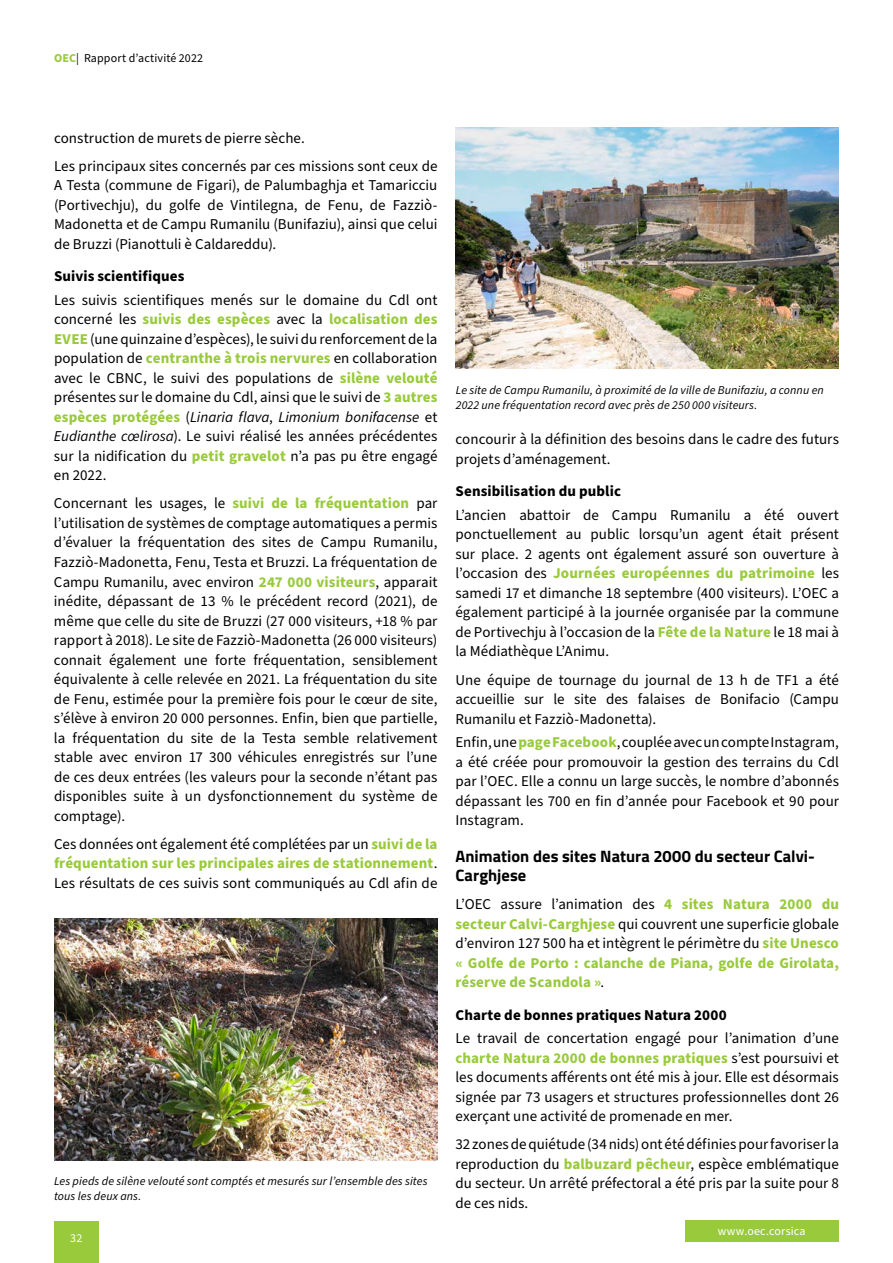
<style>
.page{position:relative;width:893px;height:1263px;background:#fff}
.page>*{position:absolute;margin:0;border:0;box-sizing:border-box;transform-origin:0 0}
._8_Source_Sans_Pro{font:700 16.5px/19.5px "Titillium Web";color:#000002}
._8_Source_Sans_Pro-2{font:15px/19.5px "Source Sans Pro";color:#010101;text-align:justify}
._8_Source_Sans_Pro-3{font:700 15px/19.5px "Source Sans Pro";letter-spacing:.005em;color:#99ca3b;text-align:justify}
._8_Source_Sans_Pro-4{font:700 15px "Source Sans Pro";letter-spacing:.005em;color:#010101}
._8_10_Source_Sans_Pro{font:italic 12px/15px "Source Sans Pro";letter-spacing:.01em;color:#010101}
.t1{font:12px "Source Sans Pro";letter-spacing:.015em;color:#010101}
.t2{font:12px "Source Sans Pro";letter-spacing:.015em;color:#fff}
.s1{font-weight:700;color:#99ca3b}
.s2{font-style:italic}
.s3{font-weight:400;color:#010101}
</style>
<div class="page">
<div style="left:54px;top:1221px;width:45px;height:42px;background:#99ca3b"></div>
<div style="left:685px;top:1220px;width:154px;height:22px;background:#99ca3b"></div>
<img style="left:455px;top:128px;width:383px;height:241px">
<img style="left:54px;top:919px;width:383px;height:241px">
<p class="t1" style="left:54px;top:50px;width:151px"><span class="s1">OEC</span>| Rapport d’activité 2022</p>
<p class="_8_Source_Sans_Pro-2" style="left:54px;top:129px;width:252px">construction de murets de pierre sèche.</p>
<p class="_8_Source_Sans_Pro-2" style="left:54px;top:157px;width:385px">Les principaux sites concernés par ces missions sont ceux de A Testa (commune de Figari), de Palumbaghja et Tamaricciu (Portivechju), du golfe de Vintilegna, de Fenu, de Fazziò-Madonetta et de Campu Rumanilu (Bunifaziu), ainsi que celui de Bruzzi (Pianottuli è Caldareddu).</p>
<p class="_8_Source_Sans_Pro-4" style="left:54px;top:266px;width:132px">Suivis scientifiques</p>
<p class="_8_Source_Sans_Pro-2" style="left:54px;top:291px;width:385px">Les suivis scientifiques menés sur le domaine du Cdl ont concerné les <span class="s1">suivis des espèces</span> avec la <span class="s1">localisation des EVEE</span> (une quinzaine d’espèces), le suivi du renforcement de la population de <span class="s1">centranthe à trois nervures</span> en collaboration avec le CBNC, le suivi des populations de <span class="s1">silène velouté </span>présentes sur le domaine du Cdl, ainsi que le suivi de <span class="s1">3 autres espèces protégées</span> (<span class="s2">Linaria flava</span>, <span class="s2">Limonium bonifacense</span> et <span class="s2">Eudianthe cœlirosa</span>). Le suivi réalisé les années précédentes sur la nidification du <span class="s1">petit gravelot</span> n’a pas pu être engagé en 2022.</p>
<p class="_8_Source_Sans_Pro-2" style="left:54px;top:494px;width:385px">Concernant les usages, le <span class="s1">suivi de la fréquentation</span> par l’utilisation de systèmes de comptage automatiques a permis d’évaluer la fréquentation des sites de Campu Rumanilu, Fazziò-Madonetta, Fenu, Testa et Bruzzi. La fréquentation de Campu Rumanilu, avec environ <span class="s1">247 000 visiteurs</span>, apparait inédite, dépassant de 13 % le précédent record (2021), de même que celle du site de Bruzzi (27 000 visiteurs, +18 % par rapport à 2018). Le site de Fazziò-Madonetta (26 000 visiteurs) connait également une forte fréquentation, sensiblement équivalente à celle relevée en 2021. La fréquentation du site de Fenu, estimée pour la première fois pour le cœur de site, s’élève à environ 20 000 personnes. Enfin, bien que partielle, la fréquentation du site de la Testa semble relativement stable avec environ 17 300 véhicules enregistrés sur l’une de ces deux entrées (les valeurs pour la seconde n’étant pas disponibles suite à un dysfonctionnement du système de comptage).</p>
<p class="_8_Source_Sans_Pro-2" style="left:54px;top:834px;width:385px">Ces données ont également été complétées par un <span class="s1">suivi de la fréquentation sur les principales aires de stationnement</span>.<br>Les résultats de ces suivis sont communiqués au Cdl afin de</p>
<p class="_8_10_Source_Sans_Pro" style="left:54px;top:1173px;width:375px">Les pieds de silène velouté sont comptés et mesurés sur l’ensemble des sites tous les deux ans.</p>
<p class="t2" style="left:70px;top:1230px;width:14px">32</p>
<p class="_8_10_Source_Sans_Pro" style="left:456px;top:383px;width:369px">Le site de Campu Rumanilu, à proximité de la ville de Bunifaziu, a connu en<br>2022 une fréquentation record avec près de 250 000 visiteurs.</p>
<p class="_8_Source_Sans_Pro-2" style="left:455px;top:430px;width:385px">concourir à la définition des besoins dans le cadre des futurs projets d’aménagement.</p>
<p class="_8_Source_Sans_Pro-4" style="left:455px;top:481px;width:167px">Sensibilisation du public</p>
<p class="_8_Source_Sans_Pro-2" style="left:455px;top:506px;width:385px">L’ancien abattoir de Campu Rumanilu a été ouvert ponctuellement au public lorsqu’un agent était présent sur place. 2 agents ont également assuré son ouverture à l’occasion des <span class="s1">Journées européennes du patrimoine</span> les samedi 17 et dimanche 18 septembre (400 visiteurs). L’OEC a également participé à la journée organisée par la commune de Portivechju à l’occasion de la <span class="s1">Fête de la Nature</span> le 18 mai à la Médiathèque L’Animu.</p>
<p class="_8_Source_Sans_Pro-2" style="left:455px;top:670px;width:385px">Une équipe de tournage du journal de 13 h de TF1 a été accueillie sur le site des falaises de Bonifacio (Campu Rumanilu et Fazziò-Madonetta).</p>
<p class="_8_Source_Sans_Pro-2" style="left:455px;top:733px;width:385px">Enfin, une <span class="s1">page Facebook</span>, couplée avec un compte Instagram, a été créée pour promouvoir la gestion des terrains du Cdl par l’OEC. Elle a connu un large succès, le nombre d’abonnés dépassant les 700 en fin d’année pour Facebook et 90 pour Instagram.</p>
<p class="_8_Source_Sans_Pro" style="left:455px;top:845px;width:361px">Animation des sites Natura 2000 du secteur Calvi-<br>Carghjese</p>
<p class="_8_Source_Sans_Pro-3" style="left:455px;top:895px;width:385px"><span class="s3">L’OEC assure l’animation des</span> 4 sites Natura 2000 du secteur Calvi-Carghjese <span class="s3">qui couvrent une superficie globale d’environ 127 500 ha et intègrent le périmètre du</span> site Unesco « Golfe de Porto : calanche de Piana, golfe de Girolata, réserve de Scandola »<span class="s3">.</span></p>
<p class="_8_Source_Sans_Pro-4" style="left:455px;top:1004px;width:273px">Charte de bonnes pratiques Natura 2000</p>
<p class="_8_Source_Sans_Pro-2" style="left:455px;top:1029px;width:385px">Le travail de concertation engagé pour l’animation d’une <span class="s1">charte Natura 2000 de bonnes pratiques</span> s’est poursuivi et les documents afférents ont été mis à jour. Elle est désormais signée par 73 usagers et structures professionnelles dont 26 exerçant une activité de promenade en mer.</p>
<p class="_8_Source_Sans_Pro-2" style="left:455px;top:1135px;width:385px">32 zones de quiétude (34 nids) ont été définies pour favoriser la reproduction du <span class="s1">balbuzard pêcheur</span>, espèce emblématique du secteur. Un arrêté préfectoral a été pris par la suite pour 8 de ces nids.</p>
<p class="t2" style="left:718px;top:1223px;width:89px">www.oec.corsica</p>
</div>
